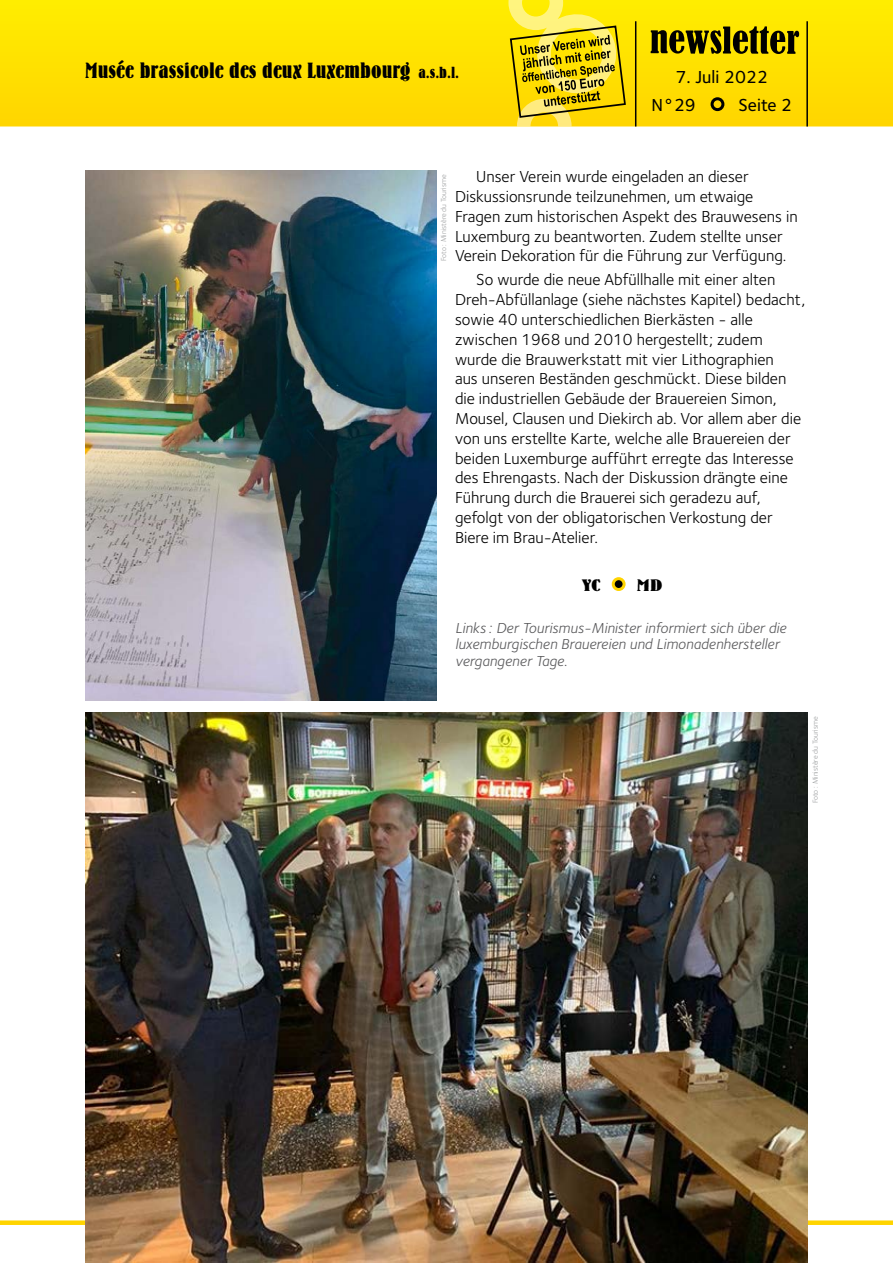
<style>
.page{position:relative;width:893px;height:1263px;background:#fff}
.page>*{position:absolute;margin:0;border:0;box-sizing:border-box;transform-origin:0 0}
.t1{font:21.75px "Bernhard Bold Condensed BT";color:#000;scale:1.1 1}
.t2{font:18px/28.5px "Foundry Sterling Medium CE";color:#000}
.t3{font:16.5px/19.8px "Foundry Sterling Book CE";color:#000}
.t4{font:16.5px "Bernhard Bold Condensed BT";color:#000;scale:1.5 1}
.t5{font:15px/16.5px "Foundry Sterling Book Italic CE";color:#58585a}
.t6{font:7.5px "Foundry Sterling Book CE";color:#9c9e9f}
.s1{font-size:15.75px;color:#ffd400}
</style>
<div class="page">
<svg style="left:0;top:0;width:893px;height:126px;background:#fee000"></svg>
<svg style="left:651px;top:26px;width:148px;height:28px;background:#7d7000"></svg>
<div style="left:712px;top:99px;width:11px;height:11px;background:#ffd400;border-radius:50%"></div>
<div style="left:711px;top:97px;width:13px;height:14px;border:3px solid #000;border-radius:50%"></div>
<div style="left:0;top:1220px;width:893px;height:5px;background:#ffd400"></div>
<hr style="left:806px;top:21px;width:2px;height:105px;background:#000">
<svg style="left:508px;top:0;width:129px;height:126px;background:#dbc41e"></svg>
<div style="left:613px;top:579px;width:11px;height:10px;background:#000;border-radius:50%"></div>
<div style="left:612px;top:577px;width:14px;height:14px;border:3px solid #ffd400;border-radius:50%"></div>
<img style="left:85px;top:170px;width:351px;height:530px">
<img style="left:85px;top:712px;width:723px;height:551px">
<h1 class="t1" style="left:85px;top:58px;width:342px">Musée brassicole des deux Luxembourg <span class="s1">a.s.b.l.</span></h1>
<p class="t2" style="left:651px;top:63px;width:118px;text-indent:24px">7. Juli 2022<br>N°29</p>
<p class="t2" style="left:738px;top:91px;width:55px">Seite 2</p>
<p class="t6" style="left:439px;top:261px;width:88px;rotate:-90deg">Foto : Ministère du Tourisme</p>
<p class="t3" style="left:455px;top:167px;width:344px;text-indent:21px">Unser Verein wurde eingeladen an dieser Diskussionsrunde teilzunehmen, um etwaige Fragen zum historischen Aspekt des Brauwesens in Luxemburg zu beantworten. Zudem stellte unser Verein Dekoration für die Führung zur Verfügung.</p>
<p class="t3" style="left:455px;top:270px;width:352px;text-indent:21px">So wurde die neue Abfüllhalle mit einer alten Dreh-Abfüllanlage (siehe nächstes Kapitel) bedacht, sowie 40 unterschiedlichen Bierkästen - alle zwischen 1968 und 2010 hergestellt; zudem wurde die Brauwerkstatt mit vier Lithographien<br>aus unseren Beständen geschmückt. Diese bilden die industriellen Gebäude der Brauereien Simon, Mousel, Clausen und Diekirch ab. Vor allem aber die von uns erstellte Karte, welche alle Brauereien der beiden Luxemburge aufführt erregte das Interesse des Ehrengasts. Nach der Diskussion drängte eine Führung durch die Brauerei sich geradezu auf, gefolgt von der obligatorischen Verkostung der Biere im Brau-Atelier.</p>
<p class="t4" style="left:583px;top:575px;width:13px">YC</p>
<p class="t4" style="left:637px;top:575px;width:19px">MD</p>
<p class="t5" style="left:455px;top:619px;width:333px">Links : Der Tourismus-Minister informiert sich über die luxemburgischen Brauereien und Limonadenhersteller vergangener Tage.</p>
<p class="t6" style="left:811px;top:803px;width:88px;rotate:-90deg">Foto : Ministère du Tourisme</p>
</div>
